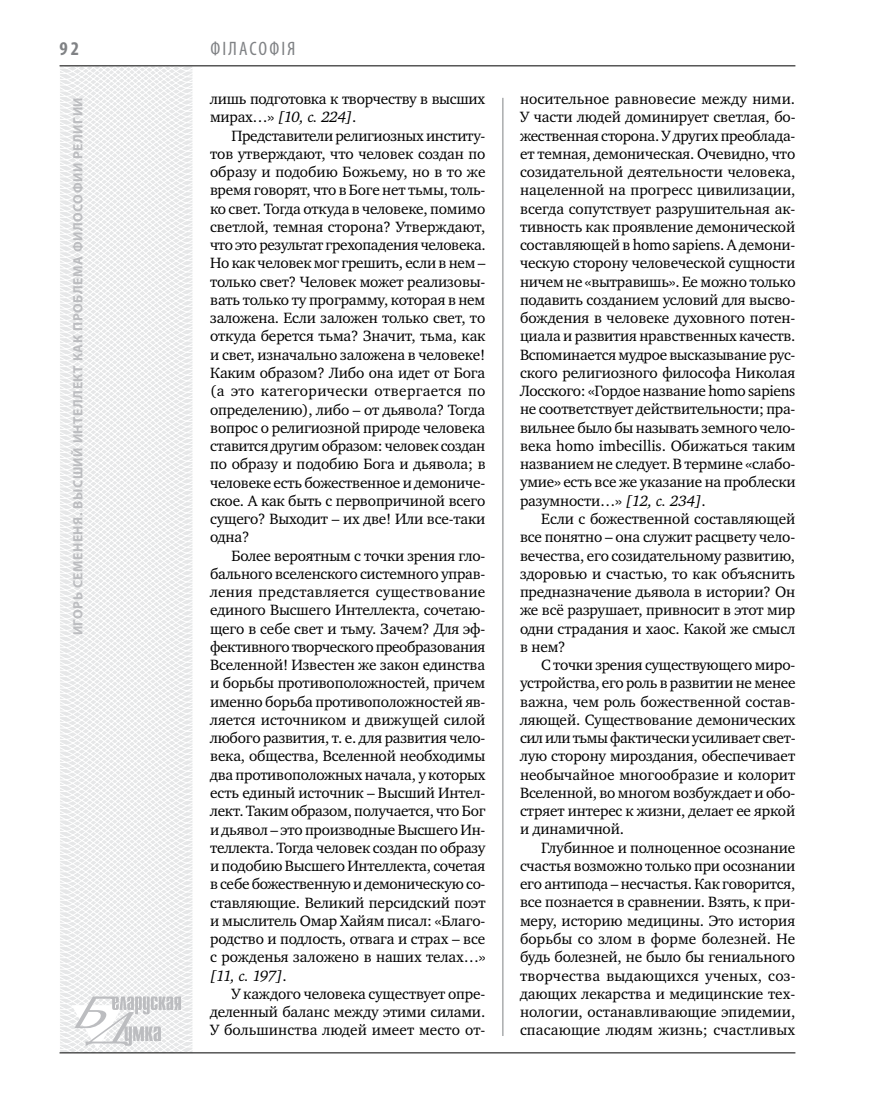
<style>
.page{position:relative;width:872px;height:1106px;background:#fff}
.page>*{position:absolute;margin:0;border:0;box-sizing:border-box;transform-origin:0 0}
.t1{font:condensed 19.5px "Myriad Pro";letter-spacing:.11em;color:#808285}
.t2{font:700 condensed 19.5px "Myriad Pro";color:#808285}
.t3{font:15.3px/18.3px "Charter C";letter-spacing:-.01em;color:#000;text-align:justify}
.t4{font:700 13.5px "Myriad Pro";letter-spacing:.04em;color:#bcbdc0}
.s1{font-style:italic}
</style>
<div class="page">
<svg style="left:59px;top:65px;width:192px;height:989px"></svg>
<hr style="left:502px;top:98px;width:1px;height:938px;background:#808285">
<hr style="left:60px;top:1052px;width:735px;height:1px;background:#000">
<svg style="left:71px;top:996px;width:110px;height:53px"></svg>
<hr style="left:60px;top:65px;width:735px;height:1px;background:#000">
<p class="t2" style="left:60px;top:37px;width:21px">92</p>
<p class="t4" style="left:69px;top:635px;width:538px;rotate:-90deg">Игорь Семененя. Высший интеллект как проблема философии религии</p>
<p class="t1" style="left:210px;top:37px;width:40px">Філасоф</p>
<p class="t1" style="left:281px;top:37px;width:15px">ія</p>
<p class="t3" style="left:210px;top:90px;width:277px">лишь подготовка к творчеству в высших мирах…» <span class="s1">[10, с. 224]</span>.</p>
<p class="t3" style="left:210px;top:126px;width:277px;text-indent:21px">Представители религиозных институ&shy;тов утверждают, что человек создан по образу и подобию Божьему, но в то же время говорят, что в Боге нет тьмы, толь&shy;ко свет. Тогда откуда в человеке, помимо светлой, темная сторона? Утверждают, что это результат грехопадения человека.<br>Но как человек мог грешить, если в нем – только свет? Человек может реализовы&shy;вать только ту программу, которая в нем заложена. Если заложен только свет, то откуда берется тьма? Значит, тьма, как и свет, изначально заложена в человеке!<br>Каким образом? Либо она идет от Бога (а это категорически отвергается по определению), либо – от дьявола? Тогда вопрос о религиозной природе человека ставится другим образом: человек создан по образу и подобию Бога и дьявола; в человеке есть божественное и демониче&shy;ское. А как быть с первопричиной всего сущего? Выходит – их две! Или все-таки одна?</p>
<p class="t3" style="left:210px;top:546px;width:277px;text-indent:21px">Более вероятным с точки зрения гло&shy;бального вселенского системного управ&shy;ления представляется существование единого Высшего Интеллекта, сочетаю&shy;щего в себе свет и тьму. Зачем? Для эф&shy;фективного творческого преобразования Вселенной! Известен же закон единства и борьбы противоположностей, причем именно борьба противоположностей яв&shy;ляется источником и движущей силой любого развития, т. е. для развития чело&shy;века, общества, Вселенной необходимы два противоположных начала, у которых есть единый источник – Высший Интел&shy;лект. Таким образом, получается, что Бог и дьявол – это производные Высшего Ин&shy;теллекта. Тогда человек создан по образу и подобию Высшего Интеллекта, сочетая в себе божественную и демоническую со&shy;ставляющие. Великий персидский поэт и мыслитель Омар Хайям писал: «Благо&shy;родство и подлость, отвага и страх – все с рожденья заложено в наших телах…» <span class="s1">[11, с. 197]</span>.</p>
<p class="t3" style="left:210px;top:984px;width:277px;text-indent:21px">У каждого человека существует опре&shy;деленный баланс между этими силами.<br>У большинства людей имеет место от-</p>
<p class="t3" style="left:520px;top:90px;width:277px">носительное равновесие между ними.<br>У части людей доминирует светлая, бо&shy;жественная сторона. У других преоблада&shy;ет темная, демоническая. Очевидно, что созидательной деятельности человека, нацеленной на прогресс цивилизации, всегда сопутствует разрушительная ак&shy;тивность как проявление демонической составляющей в homo sapiens. А демони&shy;ческую сторону человеческой сущности ничем не «вытравишь». Ее можно только подавить созданием условий для высво&shy;бождения в человеке духовного потен&shy;циала и развития нравственных качеств.<br>Вспоминается мудрое высказывание рус&shy;ского религиозного философа Николая Лосского: «Гордое название homo sapiens не соответствует действительности; пра&shy;вильнее было бы называть земного чело&shy;века homo imbecillis. Обижаться таким названием не следует. В термине «слабо&shy;умие» есть все же указание на проблески разумности…» <span class="s1">[12, с. 234]</span>.</p>
<p class="t3" style="left:520px;top:510px;width:277px;text-indent:21px">Если с божественной составляющей все понятно – она служит расцвету чело&shy;вечества, его созидательному развитию, здоровью и счастью, то как объяснить предназначение дьявола в истории? Он же всё разрушает, привносит в этот мир одни страдания и хаос. Какой же смысл в нем?</p>
<p class="t3" style="left:520px;top:656px;width:277px;text-indent:21px">С точки зрения существующего миро&shy;устройства, его роль в развитии не менее важна, чем роль божественной состав&shy;ляющей. Существование демонических сил или тьмы фактически усиливает свет&shy;лую сторону мироздания, обеспечивает необычайное многообразие и колорит Вселенной, во многом возбуждает и обо&shy;стряет интерес к жизни, делает ее яркой и динамичной.</p>
<p class="t3" style="left:520px;top:838px;width:277px;text-indent:21px">Глубинное и полноценное осознание счастья возможно только при осознании его антипода – несчастья. Как говорится, все познается в сравнении. Взять, к при&shy;меру, историю медицины. Это история борьбы со злом в форме болезней. Не будь болезней, не было бы гениального творчества выдающихся ученых, соз&shy;дающих лекарства и медицинские тех&shy;нологии, останавливающие эпидемии, спасающие людям жизнь; счастливых</p>
</div>
